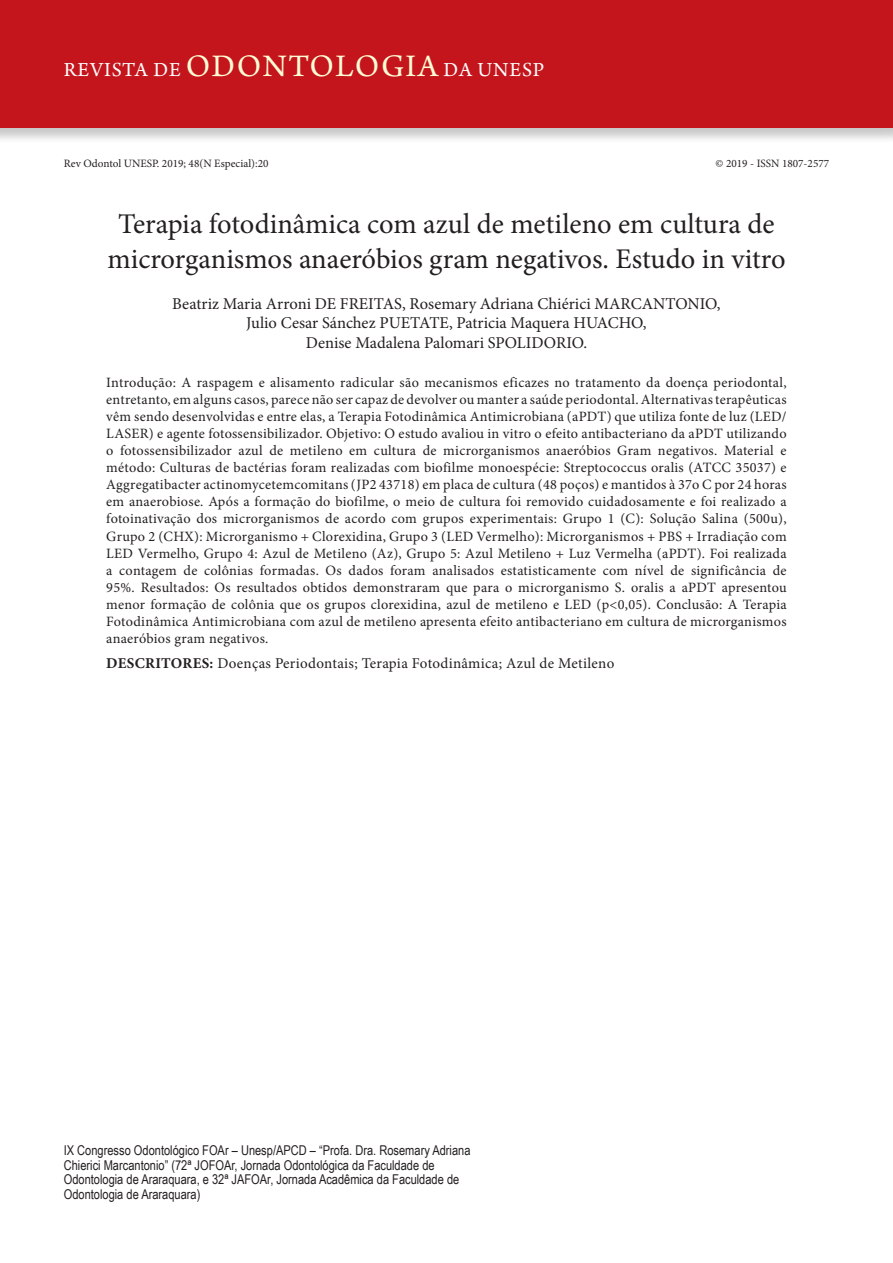
<style>
.page{position:relative;width:893px;height:1263px;background:#fff}
.page>*{position:absolute;margin:0;border:0;box-sizing:border-box;transform-origin:0 0}
.t1{font:28.5px/34.2px "Minion Pro";color:#231f20;text-align:center}
.t2{font:21px "Arno Pro";letter-spacing:.04em;color:#fff}
.t3{font:16.5px/19.8px "Minion Pro";color:#231f20;text-align:center}
.t4{font:15px "Minion Pro";letter-spacing:.02em;color:#231f20}
.t5{font:14.25px/17.1px "Minion Pro";letter-spacing:.02em;color:#231f20;text-align:justify}
.t6{font:13.5px/14.9px "Arial Narrow";color:#231f20}
.t7{font:11.25px "Minion Pro";color:#231f20}
.s1{font-size:33px;color:#fffcd5}
.s2{font-weight:700}
</style>
<div class="page">
<div style="left:0;top:0;width:893px;height:144px;background:#231f20;opacity:.25"></div>
<div style="left:0;top:0;width:893px;height:128px;background:#c4151c"></div>
<h2 class="t2" style="left:64px;top:58px;width:482px">REVISTA DE <span class="s1">ODONTOLOGIA</span> DA UNESP</h2>
<p class="t7" style="left:64px;top:156px;width:206px">Rev Odontol UNESP. 2019; 48(N Especial):20</p>
<p class="t7" style="left:715px;top:156px;width:115px">© 2019 - ISSN 1807-2577</p>
<h1 class="t1" style="left:107px;top:207px;width:680px">Terapia fotodinâmica com azul de metileno em cultura de microrganismos anaeróbios gram negativos. Estudo in vitro</h1>
<p class="t3" style="left:172px;top:293px;width:550px">Beatriz Maria Arroni DE FREITAS, Rosemary Adriana Chiérici MARCANTONIO,<br>Julio Cesar Sánchez PUETATE, Patricia Maquera HUACHO,<br>Denise Madalena Palomari SPOLIDORIO.</p>
<p class="t5" style="left:106px;top:374px;width:682px">Introdução: A raspagem e alisamento radicular são mecanismos eficazes no tratamento da doença periodontal, entretanto, em alguns casos, parece não ser capaz de devolver ou manter a saúde periodontal. Alternativas terapêuticas vêm sendo desenvolvidas e entre elas, a Terapia Fotodinâmica Antimicrobiana (aPDT) que utiliza fonte de luz (LED/ LASER) e agente fotossensibilizador. Objetivo: O estudo avaliou in vitro o efeito antibacteriano da aPDT utilizando o fotossensibilizador azul de metileno em cultura de microrganismos anaeróbios Gram negativos. Material e método: Culturas de bactérias foram realizadas com biofilme monoespécie: Streptococcus oralis (ATCC 35037) e Aggregatibacter actinomycetemcomitans (JP2 43718) em placa de cultura (48 poços) e mantidos à 37o C por 24 horas em anaerobiose. Após a formação do biofilme, o meio de cultura foi removido cuidadosamente e foi realizado a fotoinativação dos microrganismos de acordo com grupos experimentais: Grupo 1 (C): Solução Salina (500u), Grupo 2 (CHX): Microrganismo + Clorexidina, Grupo 3 (LED Vermelho): Microrganismos + PBS + Irradiação com LED Vermelho, Grupo 4: Azul de Metileno (Az), Grupo 5: Azul Metileno + Luz Vermelha (aPDT). Foi realizada a contagem de colônias formadas. Os dados foram analisados estatisticamente com nível de significância de 95%. Resultados: Os resultados obtidos demonstraram que para o microrganismo S. oralis a aPDT apresentou menor formação de colônia que os grupos clorexidina, azul de metileno e LED (p&lt;0,05). Conclusão: A Terapia Fotodinâmica Antimicrobiana com azul de metileno apresenta efeito antibacteriano em cultura de microrganismos anaeróbios gram negativos.</p>
<p class="t4" style="left:106px;top:653px;width:510px"><span class="s2">DESCRITORES:</span> Doenças Periodontais; Terapia Fotodinâmica; Azul de Metileno</p>
<p class="t6" style="left:64px;top:1142px;width:408px">IX Congresso Odontológico FOAr – Unesp/APCD – “Profa. Dra. Rosemary Adriana Chierici Marcantonio” (72ª JOFOAr, Jornada Odontológica da Faculdade de Odontologia de Araraquara, e 32ª JAFOAr, Jornada Acadêmica da Faculdade de Odontologia de Araraquara)</p>
</div>
